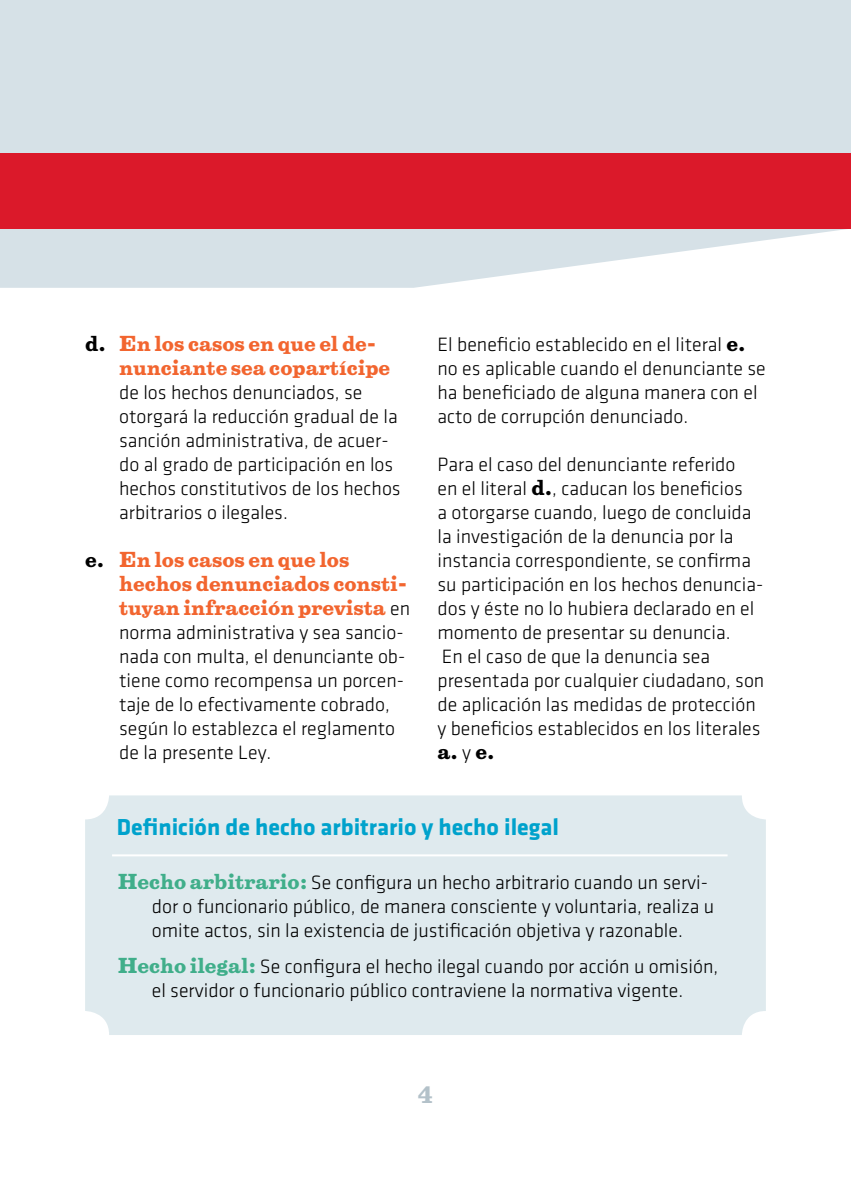
<style>
.page{position:relative;width:851px;height:1191px;background:#fff}
.page>*{position:absolute;margin:0;border:0;box-sizing:border-box;transform-origin:0 0}
.t1{font:700 24px "Klavika";color:#00a2cc}
.t2{font:700 22px "Belizio";color:#b3c1c9}
.t3{font:20px/24px "Klavika Light OSF";color:#000}
.t4{font:700 20px/24px "Belizio";color:#f2652f}
.t5{font:700 20px "Belizio";color:#000}
.s1{color:#000}
.s2{font-family:"Klavika Light OSF";font-weight:400;color:#000}
.s3{font-family:"Belizio";font-weight:700}
.s4{font-family:"Klavika Light OSF";font-weight:400}
.s5{font-family:"Belizio";font-weight:700;color:#40ae8a}
</style>
<div class="page">
<div style="left:85px;top:795px;width:680px;height:240px;background:#dfeaee;border-radius:24px"></div>
<svg style="left:0;top:0;width:850px;height:288px;background:#d8e2e7"></svg>
<div style="left:0;top:153px;width:850px;height:75px;background:#db192a"></div>
<hr style="left:112px;top:854px;width:615px;height:2px;background:#fff">
<p class="t4" style="left:119px;top:331px;width:272px;text-indent:-34px"><span class="s1">d.</span> En los casos en que el de&shy;nunciante sea copartícipe</p>
<p class="t3" style="left:119px;top:381px;width:283px">de los hechos denunciados, se otorgará la reducción gradual de la sanción administrativa, de acuer&shy;do al grado de participación en los hechos constitutivos de los hechos arbitrarios o ilegales.</p>
<p class="t4" style="left:119px;top:547px;width:292px;text-indent:-34px"><span class="s1">e.</span> En los casos en que los hechos denunciados consti&shy;tuyan infracción prevista <span class="s2">en</span></p>
<p class="t3" style="left:119px;top:621px;width:288px">norma administrativa y sea sancio&shy;nada con multa, el denunciante ob&shy;tiene como recompensa un porcen&shy;taje de lo efectivamente cobrado, según lo establezca el reglamento de la presente Ley.</p>
<p class="t3" style="left:437px;top:333px;width:330px">El beneficio establecido en el literal <span class="s3">e. </span>no es aplicable cuando el denunciante se ha beneficiado de alguna manera con el acto de corrupción denunciado.</p>
<p class="t3" style="left:437px;top:453px;width:328px">Para el caso del denunciante referido<br>en el literal <span class="s3">d.</span>, caducan los beneficios<br>a otorgarse cuando, luego de concluida la investigación de la denuncia por la instancia correspondiente, se confirma su participación en los hechos denuncia&shy;dos y éste no lo hubiera declarado en el momento de presentar su denuncia.<br>En el caso de que la denuncia sea presentada por cualquier ciudadano, son de aplicación las medidas de protección y beneficios establecidos en los literales</p>
<p class="t5" style="left:437px;top:739px;width:58px">a. <span class="s4">y</span> e.</p>
<p class="t1" style="left:117px;top:813px;width:443px">Definición de hecho arbitrario y hecho ilegal</p>
<p class="t3" style="left:152px;top:870px;width:564px;text-indent:-34px"><span class="s5">Hecho arbitrario:</span> Se configura un hecho arbitrario cuando un servi&shy;dor o funcionario público, de manera consciente y voluntaria, realiza u omite actos, sin la existencia de justificación objetiva y razonable.</p>
<p class="t3" style="left:118px;top:954px;width:602px;text-align:center"><span class="s5">Hecho ilegal:</span> Se configura el hecho ilegal cuando por acción u omisión, el servidor o funcionario público contraviene la normativa vigente.</p>
<p class="t2" style="left:417px;top:1080px;width:18px">4</p>
</div>
